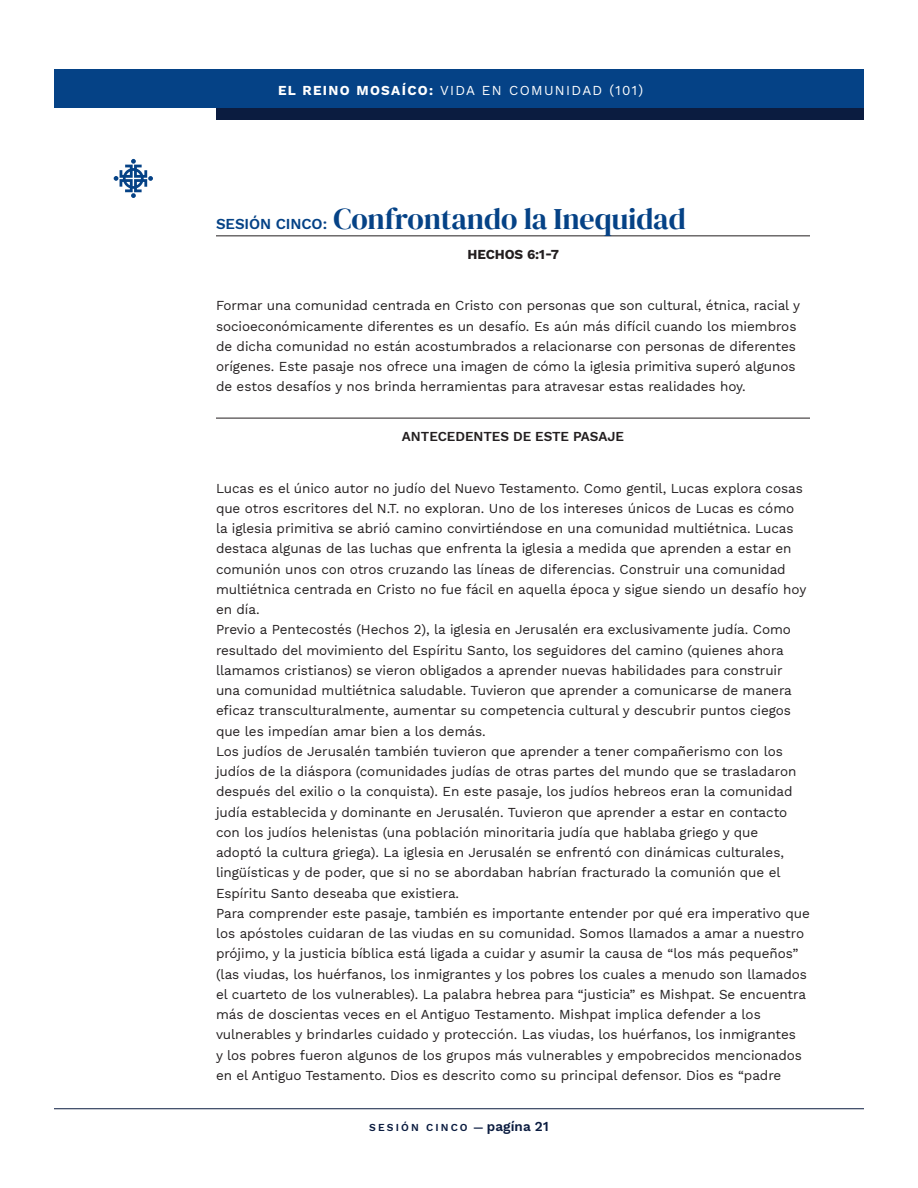
<style>
.page{position:relative;width:918px;height:1188px;background:#fff}
.page>*{position:absolute;margin:0;border:0;box-sizing:border-box;transform-origin:0 0}
.Session_Heading{font:30px "DM Serif Display";letter-spacing:-.005em;color:#054286}
.Body{font:13.5px/20.2px "Work Sans";letter-spacing:-.005em;color:#231f20}
.t1{font:13.5px "Work Sans";letter-spacing:.1em;color:#fff}
.Scripture{font:600 13.5px "Work Sans";letter-spacing:-.005em;color:#231f20}
.Scripture-2{font:700 13.5px "Work Sans";letter-spacing:-.005em;color:#231f20}
.Scripture-3{font:600 10.5px "Work Sans";letter-spacing:.2em;color:#0b1c40}
.s1{font-weight:700}
.s2{font-family:"Work Sans";font-weight:600;font-size:15px}
.s3{font-size:13.5px}
</style>
<div class="page">
<div style="left:54px;top:70px;width:810px;height:38px;background:#054286"></div>
<svg style="left:114px;top:159px;width:39px;height:39px"></svg>
<div style="left:216px;top:108px;width:648px;height:12px;background:#0b1c40"></div>
<hr style="left:216px;top:236px;width:594px;height:1px;background:#231f20">
<hr style="left:216px;top:418px;width:594px;height:1px;background:#231f20">
<hr style="left:54px;top:1108px;width:810px;height:1px;background:#0b1c40">
<p class="t1" style="left:278px;top:80px;width:367px"><span class="s1">EL REINO MOSAÍCO:</span> VIDA EN COMUNIDAD (101)</p>
<p class="Session_Heading" style="left:216px;top:202px;width:471px"><span class="s2">SESIÓN CINCO:</span> Confrontando la Inequidad</p>
<p class="Scripture-2" style="left:467px;top:244px;width:93px">HECHOS 6:1-7</p>
<p class="Body" style="left:216px;top:295px;width:586px">Formar una comunidad centrada en Cristo con personas que son cultural, étnica, racial y socioeconómicamente diferentes es un desafío. Es aún más difícil cuando los miembros de dicha comunidad no están acostumbrados a relacionarse con personas de diferentes orígenes. Este pasaje nos ofrece una imagen de cómo la iglesia primitiva superó algunos de estos desafíos y nos brinda herramientas para atravesar estas realidades hoy.</p>
<p class="Scripture" style="left:402px;top:426px;width:224px">ANTECEDENTES DE ESTE PASAJE</p>
<p class="Body" style="left:216px;top:477px;width:592px">Lucas es el único autor no judío del Nuevo Testamento. Como gentil, Lucas explora cosas que otros escritores del N.T. no exploran. Uno de los intereses únicos de Lucas es cómo la iglesia primitiva se abrió camino convirtiéndose en una comunidad multiétnica. Lucas destaca algunas de las luchas que enfrenta la iglesia a medida que aprenden a estar en comunión unos con otros cruzando las líneas de diferencias. Construir una comunidad multiétnica centrada en Cristo no fue fácil en aquella época y sigue siendo un desafío hoy en día.</p>
<p class="Body" style="left:216px;top:619px;width:577px">Previo a Pentecostés (Hechos 2), la iglesia en Jerusalén era exclusivamente judía. Como resultado del movimiento del Espíritu Santo, los seguidores del camino (quienes ahora llamamos cristianos) se vieron obligados a aprender nuevas habilidades para construir una comunidad multiétnica saludable. Tuvieron que aprender a comunicarse de manera eficaz transculturalmente, aumentar su competencia cultural y descubrir puntos ciegos que les impedían amar bien a los demás.</p>
<p class="Body" style="left:216px;top:741px;width:582px">Los judíos de Jerusalén también tuvieron que aprender a tener compañerismo con los judíos de la diáspora (comunidades judías de otras partes del mundo que se trasladaron después del exilio o la conquista). En este pasaje, los judíos hebreos eran la comunidad judía establecida y dominante en Jerusalén. Tuvieron que aprender a estar en contacto con los judíos helenistas (una población minoritaria judía que hablaba griego y que adoptó la cultura griega). La iglesia en Jerusalén se enfrentó con dinámicas culturales, lingüísticas y de poder, que si no se abordaban habrían fracturado la comunión que el Espíritu Santo deseaba que existiera.</p>
<p class="Body" style="left:216px;top:903px;width:596px">Para comprender este pasaje, también es importante entender por qué era imperativo que los apóstoles cuidaran de las viudas en su comunidad. Somos llamados a amar a nuestro prójimo, y la justicia bíblica está ligada a cuidar y asumir la causa de “los más pequeños” (las viudas, los huérfanos, los inmigrantes y los pobres los cuales a menudo son llamados el cuarteto de los vulnerables). La palabra hebrea para “justicia” es Mishpat. Se encuentra más de doscientas veces en el Antiguo Testamento. Mishpat implica defender a los vulnerables y brindarles cuidado y protección. Las viudas, los huérfanos, los inmigrantes<br>y los pobres fueron algunos de los grupos más vulnerables y empobrecidos mencionados en el Antiguo Testamento. Dios es descrito como su principal defensor. Dios es “padre</p>
<p class="Scripture-3" style="left:369px;top:1120px;width:181px">SESIÓN CINCO — <span class="s3">pagína 21</span></p>
</div>
